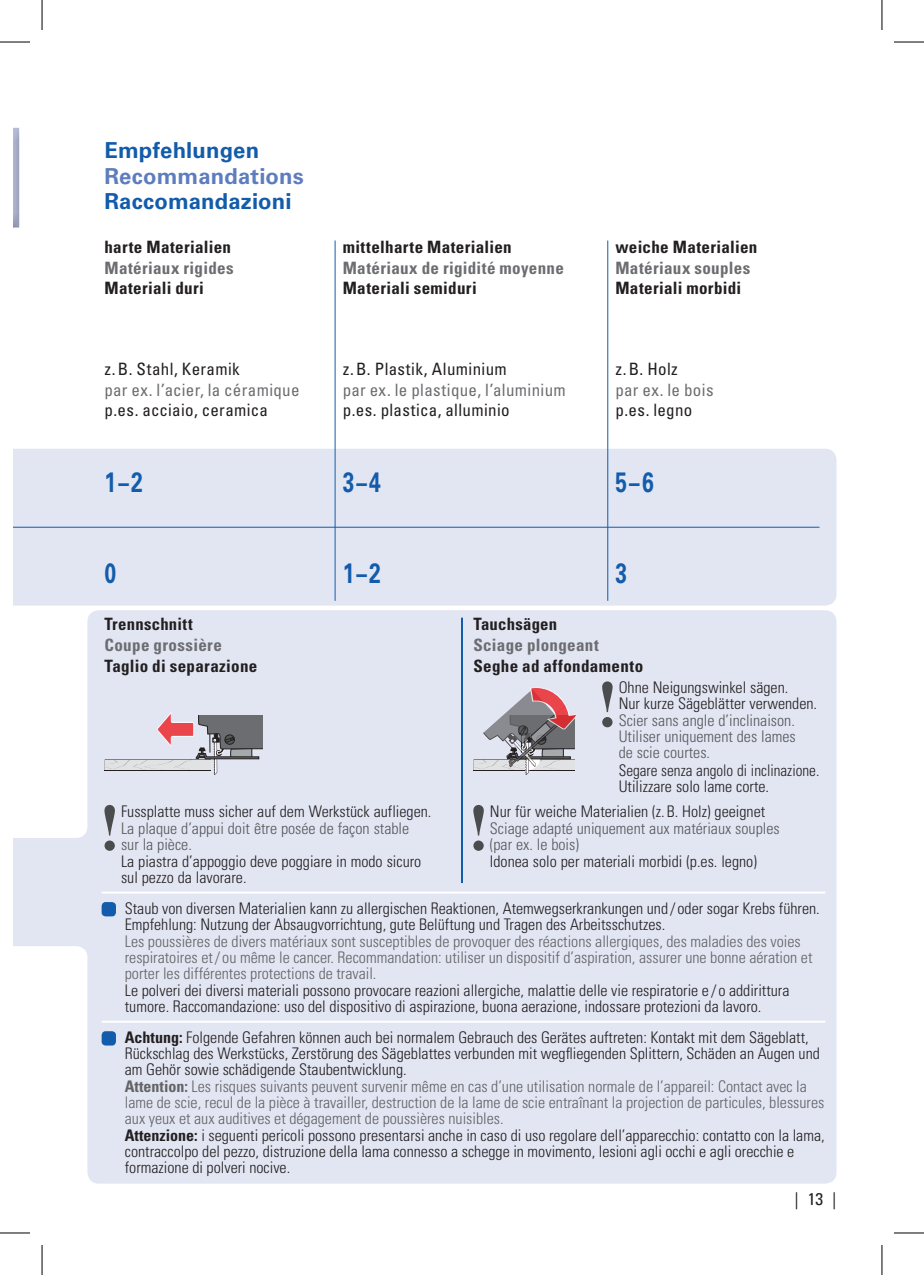
<style>
.page{position:relative;width:924px;height:1275px;background:#fff}
.page>*{position:absolute;margin:0;border:0;box-sizing:border-box;transform-origin:0 0}
.t1{font:700 28px "Univers LT Std";color:#135cab;scale:.75 1}
.t2{font:700 22px "Univers LT Std";letter-spacing:.005em;color:#135cab}
.t3{font:700 22px "Univers LT Std";letter-spacing:.005em;color:#5e7dbe}
.t4{font:700 condensed 17px "Univers LT Std";letter-spacing:.02em;color:#231f20}
.t5{font:condensed 17px "Univers LT Std";letter-spacing:.02em;color:#231f20}
.t6{font:700 condensed 17px "Univers LT Std";letter-spacing:.02em;color:#6c6d70}
.t7{font:condensed 17px "Univers LT Std";letter-spacing:.02em;color:#6c6d70}
.t8{font:300 condensed 16px/16.4px "Univers LT Std";color:#231f20}
.t9{font:300 condensed 16px/16px "Univers LT Std";color:#636366}
.t10{font:300 condensed 16px/16px "Univers LT Std";color:#57585a}
.t11{font:300 condensed 16px/16px "Univers LT Std";color:#231f20;scale:.95 1}
.s1{font-weight:700}
.s2{font-weight:700;color:#636366}
.s3{color:#636366}
</style>
<div class="page">
<div style="left:14px;top:126px;width:7px;height:387px;background:#231f20;opacity:.75"></div>
<svg style="left:14px;top:610px;width:822px;height:573px;fill:#e2e6f3"></svg>
<div style="left:14px;top:449px;width:822px;height:156px;background:#e2e6f3"></div>
<hr style="left:334px;top:240px;width:1px;height:361px;background:#135cab">
<hr style="left:607px;top:240px;width:1px;height:361px;background:#135cab">
<hr style="left:14px;top:527px;width:805px;height:1px;background:#135cab">
<svg style="left:473px;top:805px;width:10px;height:46px"></svg>
<svg style="left:104px;top:805px;width:11px;height:46px"></svg>
<div style="left:102px;top:902px;width:14px;height:14px;background:#135cab;border-radius:4px"></div>
<div style="left:102px;top:1031px;width:14px;height:14px;background:#135cab;border-radius:4px"></div>
<hr style="left:102px;top:1020px;width:723px;height:2px;background:#fff">
<hr style="left:102px;top:891px;width:723px;height:2px;background:#fff">
<div style="left:196px;top:664px;width:104px;height:51px;background:#e2e6f3"></div>
<div style="left:263px;top:683px;width:51px;height:104px;background:#e2e6f3"></div>
<svg style="left:104px;top:671px;width:159px;height:104px"></svg>
<div style="left:574px;top:683px;width:51px;height:104px;background:#e2e6f3"></div>
<hr style="left:461px;top:617px;width:2px;height:266px;background:#135cab">
<svg style="left:447px;top:627px;width:165px;height:148px"></svg>
<hr style="left:0;top:42px;width:30px;height:1px;background:#000">
<hr style="left:893px;top:42px;width:30px;height:1px;background:#000">
<hr style="left:0;top:1232px;width:30px;height:1px;background:#000">
<hr style="left:893px;top:1232px;width:30px;height:1px;background:#000">
<hr style="left:42px;top:0;width:1px;height:30px;background:#000">
<hr style="left:42px;top:1245px;width:1px;height:30px;background:#000">
<hr style="left:881px;top:0;width:1px;height:30px;background:#000">
<hr style="left:881px;top:1245px;width:1px;height:30px;background:#000">
<h2 class="t2" style="left:104px;top:137px;width:156px">Empfehlungen</h2>
<h2 class="t3" style="left:104px;top:163px;width:201px">Recommandations</h2>
<h2 class="t2" style="left:104px;top:188px;width:188px">Raccomandazioni</h2>
<p class="t4" style="left:104px;top:236px;width:128px">harte Materialien</p>
<p class="t6" style="left:104px;top:257px;width:131px">Matériaux rigides</p>
<p class="t4" style="left:104px;top:278px;width:101px">Materiali duri</p>
<p class="t5" style="left:104px;top:358px;width:137px">z.B. Stahl, Keramik</p>
<p class="t7" style="left:104px;top:379px;width:196px">par ex. l’acier, la céramique</p>
<p class="t5" style="left:104px;top:400px;width:165px">p.es. acciaio, ceramica</p>
<p class="t4" style="left:342px;top:236px;width:170px">mittelharte Materialien</p>
<p class="t6" style="left:342px;top:257px;width:223px">Matériaux de rigidité moyenne</p>
<p class="t4" style="left:342px;top:278px;width:135px">Materiali semiduri</p>
<p class="t5" style="left:342px;top:358px;width:165px">z.B. Plastik, Aluminium</p>
<p class="t7" style="left:342px;top:379px;width:225px">par ex. le plastique, l’aluminium</p>
<p class="t5" style="left:342px;top:400px;width:168px">p.es. plastica, alluminio</p>
<p class="t4" style="left:615px;top:236px;width:143px">weiche Materialien</p>
<p class="t6" style="left:615px;top:257px;width:136px">Matériaux souples</p>
<p class="t4" style="left:615px;top:278px;width:127px">Materiali morbidi</p>
<p class="t5" style="left:615px;top:358px;width:64px">z.B. Holz</p>
<p class="t7" style="left:615px;top:379px;width:100px">par ex. le bois</p>
<p class="t5" style="left:615px;top:399px;width:79px">p.es. legno</p>
<h1 class="t1" style="left:104px;top:466px;width:53px">1–2</h1>
<h1 class="t1" style="left:342px;top:466px;width:53px">3–4</h1>
<h1 class="t1" style="left:615px;top:466px;width:53px">5–6</h1>
<h1 class="t1" style="left:104px;top:556px;width:17px">0</h1>
<h1 class="t1" style="left:342px;top:556px;width:53px">1–2</h1>
<h1 class="t1" style="left:615px;top:556px;width:17px">3</h1>
<p class="t4" style="left:473px;top:613px;width:85px">Tauchsägen</p>
<p class="t6" style="left:473px;top:634px;width:127px">Sciage plongeant</p>
<p class="t4" style="left:473px;top:655px;width:171px">Seghe ad affondamento</p>
<p class="t8" style="left:618px;top:679px;width:200px">Ohne Neigungswinkel sägen.<br>Nur kurze Sägeblätter verwenden.</p>
<p class="t10" style="left:618px;top:712px;width:178px;text-align:justify">Scier sans angle d’inclinaison.<br>Utiliser uniquement des lames de scie courtes.</p>
<p class="t11" style="left:618px;top:762px;width:213px">Segare senza angolo di inclinazione.<br>Utilizzare solo lame corte.</p>
<p class="t4" style="left:104px;top:613px;width:90px">Trennschnitt</p>
<p class="t6" style="left:104px;top:634px;width:119px">Coupe grossière</p>
<p class="t4" style="left:104px;top:655px;width:154px">Taglio di separazione</p>
<p class="t8" style="left:489px;top:802px;width:277px">Nur für weiche Materialien (z.B. Holz) geeignet</p>
<p class="t10" style="left:489px;top:820px;width:291px">Sciage adapté uniquement aux matériaux souples (par ex. le bois)</p>
<p class="t8" style="left:489px;top:853px;width:268px">Idonea solo per materiali morbidi (p.es. legno)</p>
<p class="t8" style="left:121px;top:802px;width:312px">Fussplatte muss sicher auf dem Werkstück aufliegen.</p>
<p class="t10" style="left:121px;top:820px;width:289px">La plaque d’appui doit être posée de façon stable sur la pièce.</p>
<p class="t8" style="left:121px;top:853px;width:302px">La piastra d’appoggio deve poggiare in modo sicuro sul pezzo da lavorare.</p>
<p class="t8" style="left:125px;top:900px;width:696px">Staub von diversen Materialien kann zu allergischen Reaktionen, Atemwegserkrankungen und / oder sogar Krebs führen.<br>Empfehlung: Nutzung der Absaugvorrichtung, gute Belüftung und Tragen des Arbeitsschutzes.</p>
<p class="t9" style="left:125px;top:933px;width:688px">Les poussières de divers matériaux sont susceptibles de provoquer des réactions allergiques, des maladies des voies respiratoires et/ ou même le cancer. Recommandation: utiliser un dispositif d’aspiration, assurer une bonne aération et porter les différentes protections de travail.</p>
<p class="t8" style="left:125px;top:982px;width:666px">Le polveri dei diversi materiali possono provocare reazioni allergiche, malattie delle vie respiratorie e / o addirittura tumore. Raccomandazione: uso del dispositivo di aspirazione, buona aerazione, indossare protezioni da lavoro.</p>
<p class="t8" style="left:125px;top:1029px;width:701px"><span class="s1">Achtung:</span> Folgende Gefahren können auch bei normalem Gebrauch des Gerätes auftreten: Kontakt mit dem Sägeblatt, Rückschlag des Werkstücks, Zerstörung des Sägeblattes verbunden mit wegfliegenden Splittern, Schäden an Augen und am Gehör sowie schädigende Staubentwicklung.<br><span class="s2">Attention:</span> <span class="s3">Les risques suivants peuvent survenir même en cas d’une utilisation normale de l’appareil: Contact avec la lame de scie, recul de la pièce à travailler, destruction de la lame de scie entraînant la projection de particules, blessures aux yeux et aux auditives et dégagement de poussières nuisibles.<br></span><span class="s1">Attenzione:</span> i seguenti pericoli possono presentarsi anche in caso di uso regolare dell’apparecchio: contatto con la lama, contraccolpo del pezzo, distruzione della lama connesso a schegge in movimento, lesioni agli occhi e agli orecchie e formazione di polveri nocive.</p>
<p class="t5" style="left:794px;top:1188px;width:43px">|13|</p>
</div>
